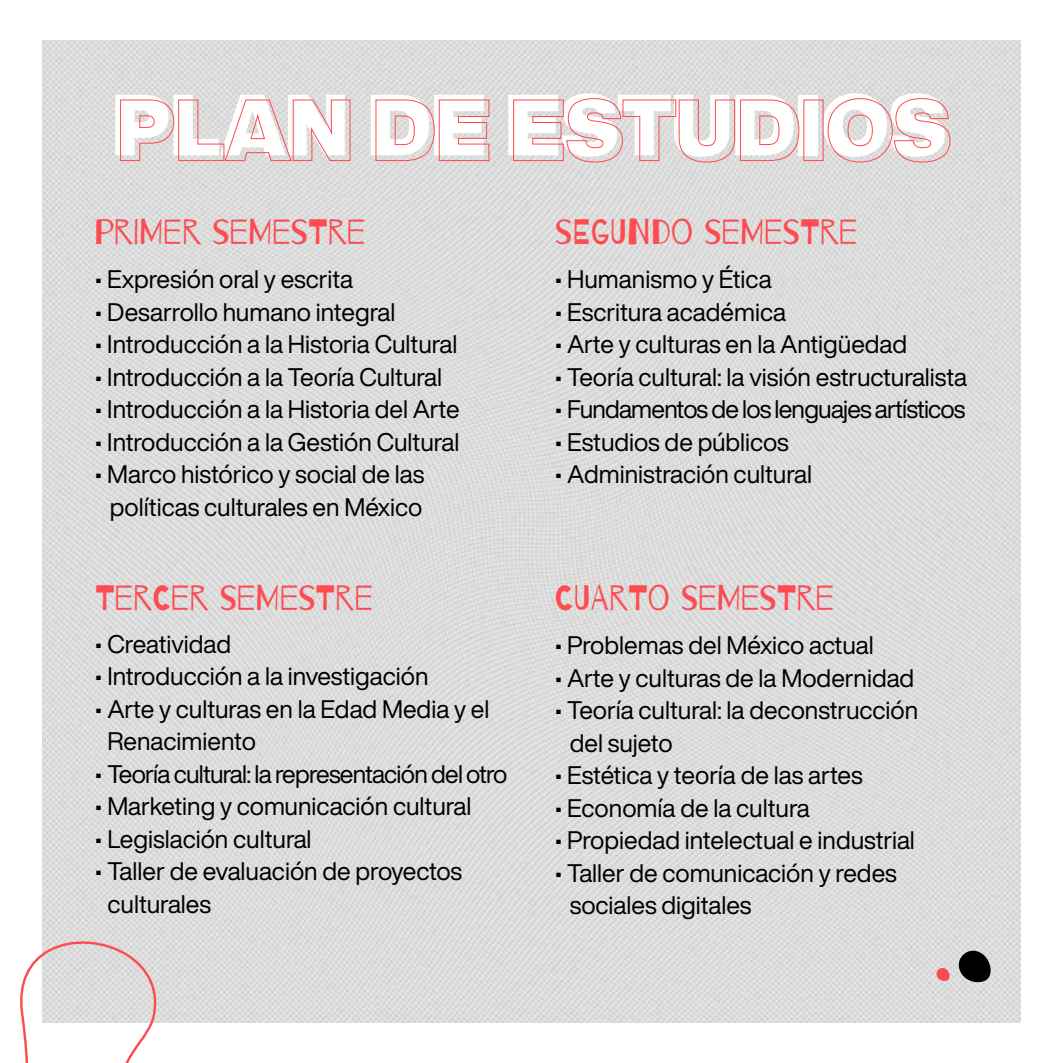
<style>
.page{position:relative;width:1063px;height:1063px;background:#fff}
.page>*{position:absolute;margin:0;border:0;box-sizing:border-box;transform-origin:0 0}
.t1{font:900 85px "Helvetica Now Display";color:#fff}
.t2{font:35.25px "Barrio";color:#fe4b4f}
.t3{font:25px/32.5px "Helvetica Now Display";color:#000}
.t4{font:25px "Helvetica Now Display";letter-spacing:-.03em;color:#000}
</style>
<div class="page">
<img style="left:42px;top:41px;width:979px;height:981px">
<svg style="left:958px;top:950px;width:33px;height:32px"></svg>
<svg style="left:936px;top:968px;width:14px;height:13px"></svg>
<svg style="left:120px;top:99px;width:231px;height:62px;background:#ded2d2"></svg>
<svg style="left:375px;top:99px;width:115px;height:62px;background:#dececf"></svg>
<svg style="left:513px;top:98px;width:286px;height:65px;background:#ded0d0"></svg>
<svg style="left:827px;top:98px;width:124px;height:65px;background:#ded0d1"></svg>
<svg style="left:20px;top:941px;width:471px;height:122px"></svg>
<h1 class="t1" style="left:112px;top:65px;width:835px">PLAN DE ESTUDIOS</h1>
<h2 class="t2" style="left:94px;top:213px;width:273px">PRIMER SEMESTRE</h2>
<h2 class="t2" style="left:555px;top:213px;width:304px">SEGUNDO SEMESTRE</h2>
<p class="t3" style="left:95px;top:263px;width:260px">• Expresión oral y escrita</p>
<p class="t3" style="left:95px;top:295px;width:302px">• Desarrollo humano integral</p>
<p class="t3" style="left:95px;top:328px;width:364px">• Introducción a la Historia Cultural</p>
<p class="t3" style="left:95px;top:360px;width:349px">• Introducción a la Teoría Cultural</p>
<p class="t3" style="left:95px;top:393px;width:366px">• Introducción a la Historia del Arte</p>
<p class="t3" style="left:95px;top:425px;width:366px">• Introducción a la Gestión Cultural</p>
<p class="t3" style="left:95px;top:458px;width:331px;text-align:center">• Marco histórico y social de las políticas culturales en México</p>
<p class="t3" style="left:555px;top:263px;width:218px">• Humanismo y Ética</p>
<p class="t3" style="left:555px;top:295px;width:233px">• Escritura académica</p>
<p class="t3" style="left:555px;top:328px;width:354px">• Arte y culturas en la Antigüedad</p>
<p class="t3" style="left:555px;top:360px;width:414px">• Teoría cultural: la visión estructuralista</p>
<p class="t4" style="left:555px;top:392px;width:412px">• Fundamentos de los lenguajes artísticos</p>
<p class="t3" style="left:555px;top:425px;width:236px">• Estudios de públicos</p>
<p class="t3" style="left:555px;top:458px;width:259px">• Administración cultural</p>
<h2 class="t2" style="left:96px;top:579px;width:279px">TERCER SEMESTRE</h2>
<h2 class="t2" style="left:555px;top:579px;width:280px">CUARTO SEMESTRE</h2>
<p class="t3" style="left:95px;top:627px;width:138px">• Creatividad</p>
<p class="t3" style="left:95px;top:660px;width:335px">• Introducción a la investigación</p>
<p class="t3" style="left:107px;top:692px;width:383px;text-indent:-12px">• Arte y culturas en la Edad Media y el<br>Renacimiento</p>
<p class="t4" style="left:95px;top:757px;width:414px">• Teoría cultural: la representación del otro</p>
<p class="t3" style="left:95px;top:790px;width:378px">• Marketing y comunicación cultural</p>
<p class="t3" style="left:95px;top:822px;width:218px">• Legislación cultural</p>
<p class="t3" style="left:107px;top:855px;width:356px;text-indent:-12px">• Taller de evaluación de proyectos culturales</p>
<p class="t3" style="left:555px;top:629px;width:321px">• Problemas del México actual</p>
<p class="t3" style="left:555px;top:661px;width:361px">• Arte y culturas de la Modernidad</p>
<p class="t3" style="left:570px;top:694px;width:350px;text-indent:-15px">• Teoría cultural: la deconstrucción del sujeto</p>
<p class="t3" style="left:555px;top:759px;width:310px">• Estética y teoría de las artes</p>
<p class="t3" style="left:555px;top:791px;width:257px">• Economía de la cultura</p>
<p class="t3" style="left:555px;top:824px;width:362px">• Propiedad intelectual e industrial</p>
<p class="t3" style="left:570px;top:856px;width:329px;text-indent:-15px">• Taller de comunicación y redes sociales digitales</p>
</div>
